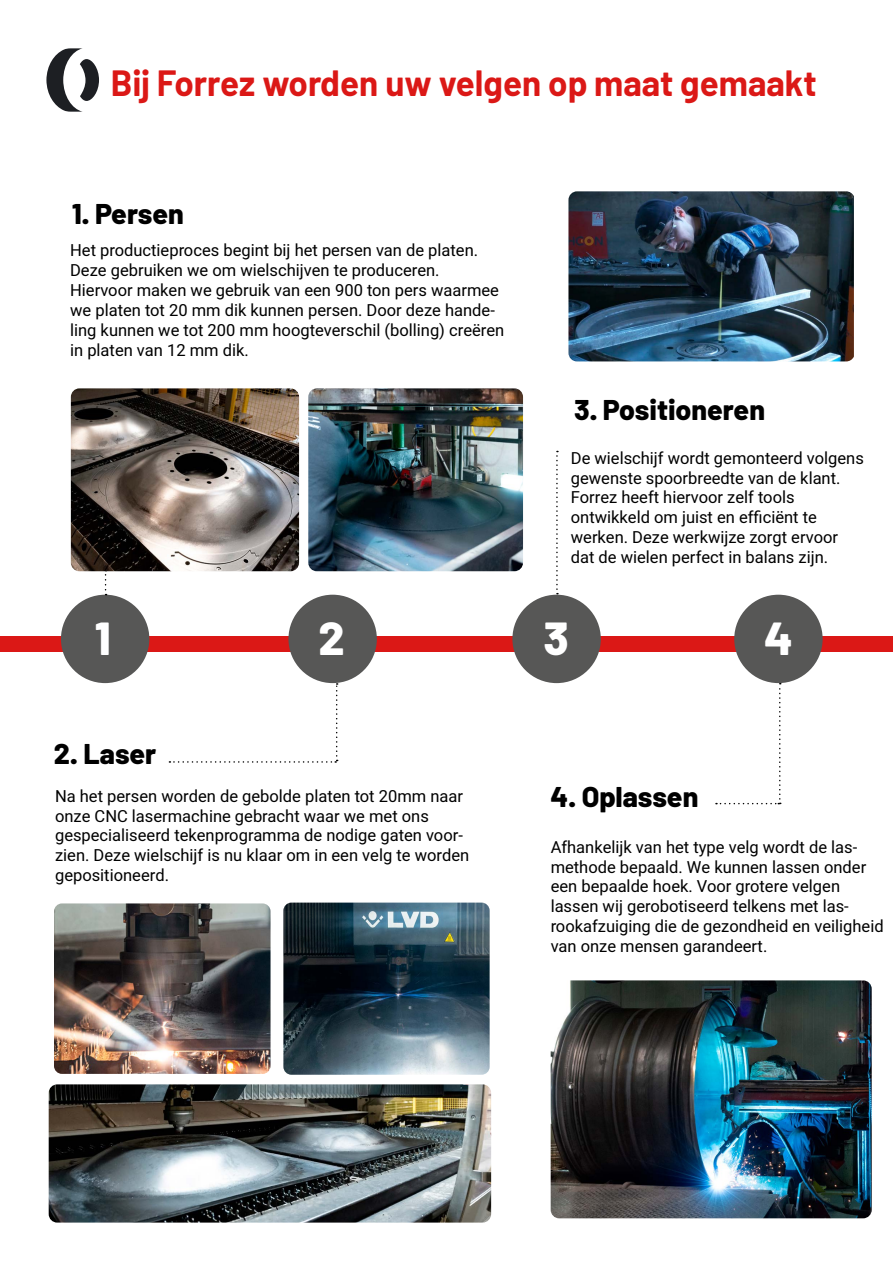
<style>
.page{position:relative;width:893px;height:1263px;background:#fff}
.page>*{position:absolute;margin:0;border:0;box-sizing:border-box;transform-origin:0 0}
.t1{font:800 46.2px "Barlow";color:#fff}
.t2{font:700 35.55px "Barlow";color:#db1816}
.t3{font:800 28.5px "Barlow";color:#000}
.t4{font:16.5px/19.8px "Heebo";color:#000}
</style>
<div class="page">
<div style="left:0;top:636px;width:893px;height:15px;background:#db1816"></div>
<div style="left:61px;top:595px;width:88px;height:88px;background:#575756;border-radius:50%"></div>
<div style="left:288px;top:595px;width:89px;height:88px;background:#575756;border-radius:50%"></div>
<div style="left:512px;top:595px;width:89px;height:88px;background:#575756;border-radius:50%"></div>
<div style="left:734px;top:595px;width:89px;height:88px;background:#575756;border-radius:50%"></div>
<svg style="left:105px;top:571px;width:2px;height:24px"></svg>
<svg style="left:556px;top:451px;width:2px;height:143px"></svg>
<svg style="left:169px;top:683px;width:169px;height:80px"></svg>
<svg style="left:716px;top:683px;width:65px;height:121px"></svg>
<img style="left:71px;top:388px;width:228px;height:183px">
<img style="left:308px;top:388px;width:215px;height:183px">
<img style="left:283px;top:902px;width:207px;height:173px">
<img style="left:54px;top:903px;width:217px;height:171px">
<img style="left:551px;top:980px;width:321px;height:238px">
<svg style="left:46px;top:48px;width:53px;height:64px"></svg>
<img style="left:568px;top:191px;width:286px;height:170px">
<img style="left:49px;top:1084px;width:442px;height:138px">
<h2 class="t2" style="left:111px;top:61px;width:708px">Bij Forrez worden uw velgen op maat gemaakt</h2>
<h3 class="t3" style="left:72px;top:196px;width:113px">1. Persen</h3>
<p class="t4" style="left:70px;top:241px;width:436px">Het productieproces begint bij het persen van de platen.<br>Deze gebruiken we om wielschijven te produceren.<br>Hiervoor maken we gebruik van een 900 ton pers waarmee we platen tot 20 mm dik kunnen persen. Door deze hande&shy;ling kunnen we tot 200 mm hoogteverschil (bolling) creëren in platen van 12 mm dik.</p>
<h3 class="t3" style="left:574px;top:392px;width:192px">3. Positioneren</h3>
<p class="t4" style="left:571px;top:448px;width:295px">De wielschijf wordt gemonteerd volgens gewenste spoorbreedte van de klant.<br>Forrez heeft hiervoor zelf tools ontwikkeld om juist en efficiënt te werken. Deze werkwijze zorgt ervoor dat de wielen perfect in balans zijn.</p>
<h1 class="t1" style="left:95px;top:609px;width:17px">1</h1>
<h1 class="t1" style="left:318px;top:609px;width:28px">2</h1>
<h1 class="t1" style="left:543px;top:609px;width:27px">3</h1>
<h1 class="t1" style="left:764px;top:609px;width:30px">4</h1>
<h3 class="t3" style="left:54px;top:736px;width:104px">2. Laser</h3>
<p class="t4" style="left:55px;top:786px;width:416px">Na het persen worden de gebolde platen tot 20mm naar onze CNC lasermachine gebracht waar we met ons gespecialiseerd tekenprogramma de nodige gaten voor&shy;zien. Deze wielschijf is nu klaar om in een velg te worden gepositioneerd.</p>
<h3 class="t3" style="left:551px;top:779px;width:149px">4. Oplassen</h3>
<p class="t4" style="left:551px;top:837px;width:334px">Afhankelijk van het type velg wordt de las&shy;methode bepaald. We kunnen lassen onder een bepaalde hoek. Voor grotere velgen lassen wij gerobotiseerd telkens met las&shy;rookafzuiging die de gezondheid en veiligheid van onze mensen garandeert.</p>
</div>
